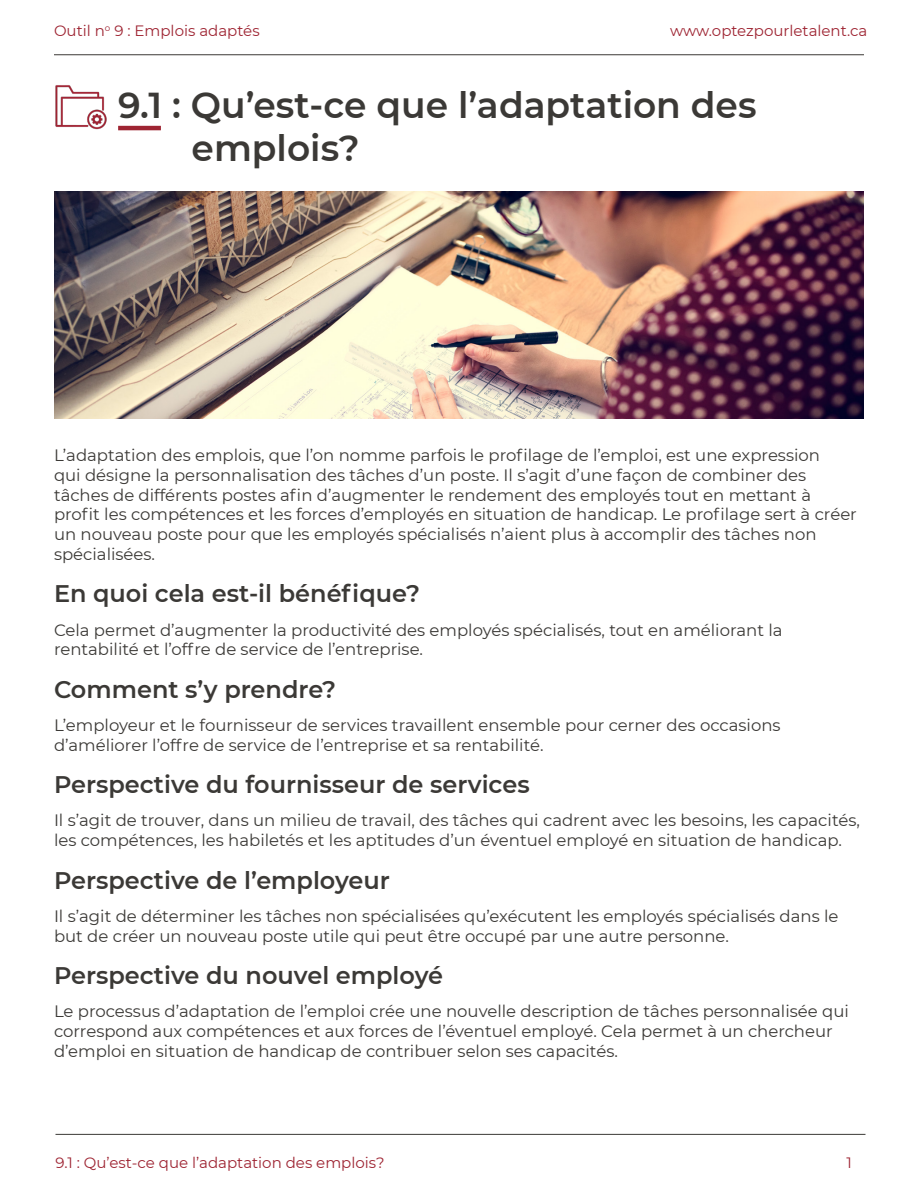
<style>
.page{position:relative;width:918px;height:1188px;background:#fff}
.page>*{position:absolute;margin:0;border:0;box-sizing:border-box;transform-origin:0 0}
.t1{font:600 36px/43.2px "Montserrat";color:#3b3936}
.t2{font:600 24px "Montserrat";color:#3b3936}
.t3{font:16.5px/19.8px "Montserrat";color:#3b3936}
.t4{font:15px "Montserrat";color:#9e2432}
</style>
<div class="page">
<hr style="left:56px;top:1134px;width:810px;height:1px;background:#3b3936">
<hr style="left:54px;top:54px;width:810px;height:1px;background:#3b3936">
<hr style="left:118px;top:126px;width:43px;height:4px;background:#9e2432">
<img style="left:55px;top:85px;width:52px;height:45px">
<img style="left:54px;top:192px;width:810px;height:226px">
<p class="t4" style="left:54px;top:20px;width:207px">Outil n<sup>o</sup> 9 : Emplois adaptés</p>
<p class="t4" style="left:670px;top:20px;width:199px">www.optezpourletalent.ca</p>
<h1 class="t1" style="left:192px;top:82px;width:566px;text-indent:-74px">9.1 : Qu’est-ce que l’adaptation des emplois?</h1>
<p class="t3" style="left:54px;top:445px;width:804px">L’adaptation des emplois, que l’on nomme parfois le profilage de l’emploi, est une expression<br>qui désigne la personnalisation des tâches d’un poste. Il s’agit d’une façon de combiner des tâches de différents postes afin d’augmenter le rendement des employés tout en mettant à profit les compétences et les forces d’employés en situation de handicap. Le profilage sert à créer un nouveau poste pour que les employés spécialisés n’aient plus à accomplir des tâches non spécialisées.</p>
<h2 class="t2" style="left:54px;top:577px;width:367px">En quoi cela est-il bénéfique?</h2>
<p class="t3" style="left:54px;top:619px;width:730px">Cela permet d’augmenter la productivité des employés spécialisés, tout en améliorant la rentabilité et l’offre de service de l’entreprise.</p>
<h2 class="t2" style="left:54px;top:672px;width:284px">Comment s’y prendre?</h2>
<p class="t3" style="left:54px;top:715px;width:728px">L’employeur et le fournisseur de services travaillent ensemble pour cerner des occasions d’améliorer l’offre de service de l’entreprise et sa rentabilité.</p>
<h2 class="t2" style="left:54px;top:768px;width:477px">Perspective du fournisseur de services</h2>
<p class="t3" style="left:54px;top:810px;width:807px">Il s’agit de trouver, dans un milieu de travail, des tâches qui cadrent avec les besoins, les capacités, les compétences, les habiletés et les aptitudes d’un éventuel employé en situation de handicap.</p>
<h2 class="t2" style="left:54px;top:863px;width:337px">Perspective de l’employeur</h2>
<p class="t3" style="left:54px;top:905px;width:786px">Il s’agit de déterminer les tâches non spécialisées qu’exécutent les employés spécialisés dans le but de créer un nouveau poste utile qui peut être occupé par une autre personne.</p>
<h2 class="t2" style="left:54px;top:958px;width:391px">Perspective du nouvel employé</h2>
<p class="t3" style="left:54px;top:1001px;width:796px">Le processus d’adaptation de l’emploi crée une nouvelle description de tâches personnalisée qui correspond aux compétences et aux forces de l’éventuel employé. Cela permet à un chercheur d’emploi en situation de handicap de contribuer selon ses capacités.</p>
<p class="t4" style="left:56px;top:1152px;width:331px">9.1 : Qu’est-ce que l’adaptation des emplois?</p>
<p class="t4" style="left:847px;top:1152px;width:7px">1</p>
</div>
